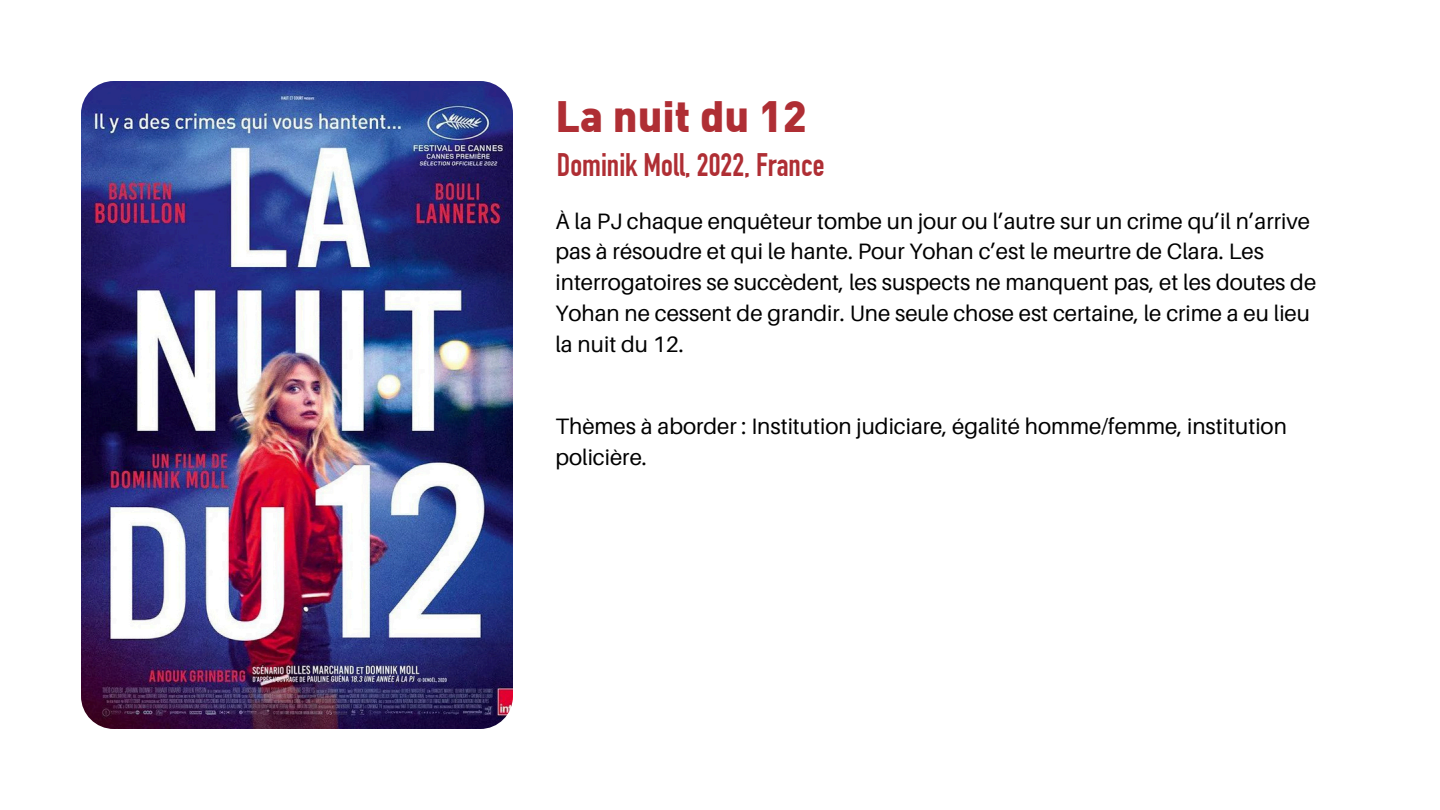
<style>
.page{position:relative;width:1440px;height:810px;background:#fff}
.page>*{position:absolute;margin:0;border:0;box-sizing:border-box;transform-origin:0 0}
.t1{font:900 43px "DIN";color:#af2e34}
.t2{font:31.9px "DIN Engschrift";color:#af2e34}
.t3{font:22.3px/30.9px "Aileron";color:#000}
</style>
<div class="page">
<img style="left:81px;top:81px;width:432px;height:648px;border-radius:33px">
<h1 class="t1" style="left:555px;top:92px;width:253px">La nuit du 12</h1>
<h2 class="t2" style="left:557px;top:147px;width:269px">Dominik Moll, 2022, France</h2>
<p class="t3" style="left:555px;top:205px;width:762px">À la PJ chaque enquêteur tombe un jour ou l’autre sur un crime qu’il n’arrive pas à résoudre et qui le hante. Pour Yohan c’est le meurtre de Clara. Les interrogatoires se succèdent, les suspects ne manquent pas, et les doutes de Yohan ne cessent de grandir. Une seule chose est certaine, le crime a eu lieu la nuit du 12.</p>
<p class="t3" style="left:555px;top:411px;width:733px">Thèmes à aborder : Institution judiciare, égalité homme/femme, institution policière.</p>
</div>
